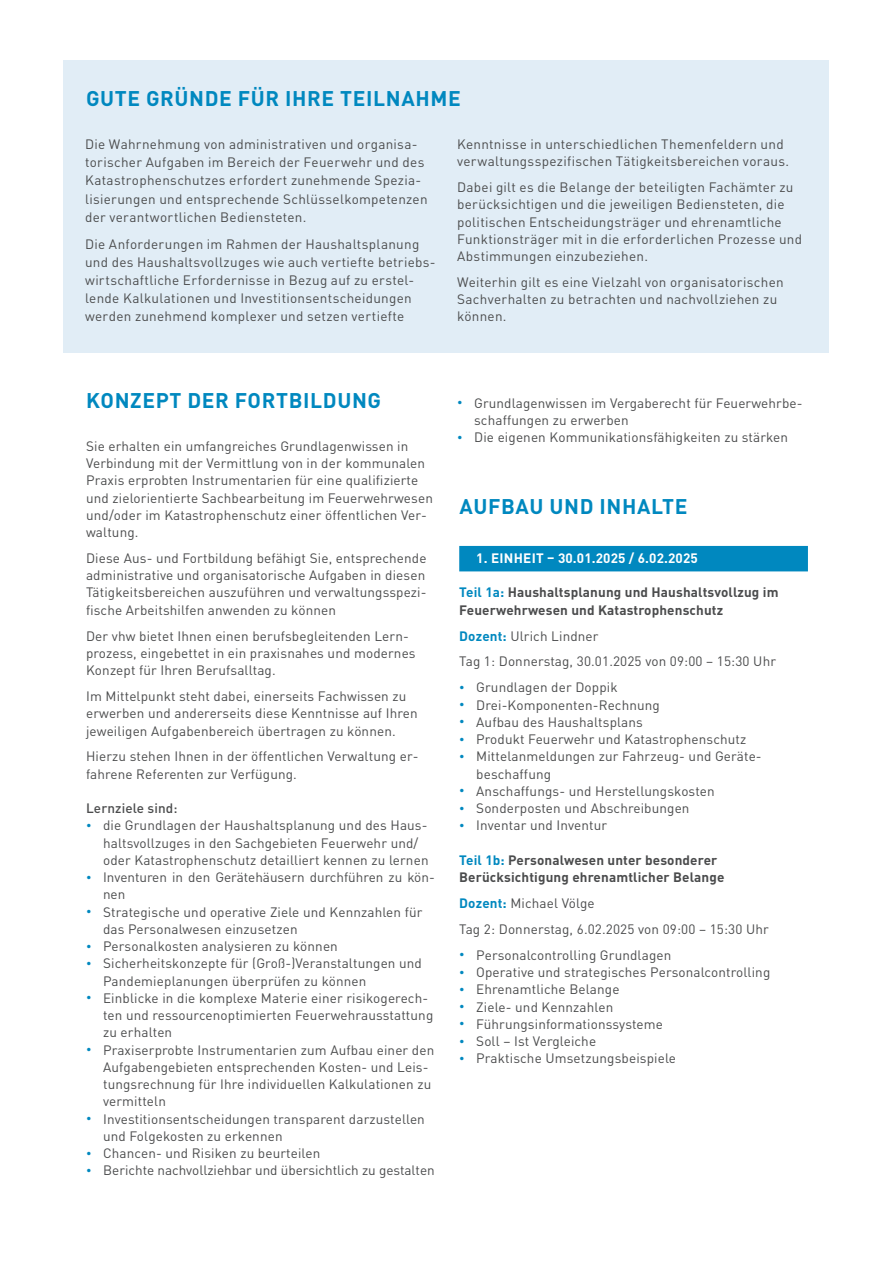
<style>
.page{position:relative;width:893px;height:1263px;background:#fff}
.page>*{position:absolute;margin:0;border:0;box-sizing:border-box;transform-origin:0 0}
.t1{font:700 21px "DIN Pro";letter-spacing:.03em;color:#0088bf}
.t2{font:13.5px/17.2px "DIN Pro";letter-spacing:.01em;color:#4b4c4d}
.t3{font:700 13.5px/17.2px "DIN Pro";letter-spacing:.01em;color:#4b4c4d}
.t4{font:700 13.5px "DIN Pro";letter-spacing:.01em;color:#fff}
.t5{font:500 13.5px "DIN Pro";letter-spacing:.01em;color:#4b4c4d}
.s1{font-size:10.5px;color:#0088bf}
.s2{color:#0088bf}
.s3{font-weight:700;color:#0088bf}
</style>
<div class="page">
<div style="left:64px;top:61px;width:765px;height:292px;background:#e1edf6"></div>
<div style="left:459px;top:546px;width:349px;height:25px;background:#0088bf"></div>
<h1 class="t1" style="left:86px;top:84px;width:376px">GUTE GRÜNDE FÜR IHRE TEILNAHME</h1>
<p class="t2" style="left:85px;top:134px;width:344px;line-height:18.1px">Die Wahrnehmung von administrativen und organisa&shy;torischer Aufgaben im Bereich der Feuerwehr und des Katastrophenschutzes erfordert zunehmende Spezia&shy;lisierungen und entsprechende Schlüsselkompetenzen der verantwortlichen Bediensteten.</p>
<p class="t2" style="left:85px;top:234px;width:352px;line-height:18.1px">Die Anforderungen im Rahmen der Haushaltsplanung und des Haushaltsvollzuges wie auch vertiefte betriebs&shy;wirtschaftliche Erfordernisse in Bezug auf zu erstel&shy;lende Kalkulationen und Investitionsentscheidungen werden zunehmend komplexer und setzen vertiefte</p>
<p class="t2" style="left:457px;top:135px;width:333px">Kenntnisse in unterschiedlichen Themenfeldern und verwaltungsspezifischen Tätigkeitsbereichen voraus.</p>
<p class="t2" style="left:457px;top:178px;width:347px">Dabei gilt es die Belange der beteiligten Fachämter zu berücksichtigen und die jeweiligen Bediensteten, die politischen Entscheidungsträger und ehrenamtliche Funktionsträger mit in die erforderlichen Prozesse und Abstimmungen einzubeziehen.</p>
<p class="t2" style="left:457px;top:273px;width:328px">Weiterhin gilt es eine Vielzahl von organisatorischen<br>Sachverhalten zu betrachten und nachvollziehen zu können.</p>
<h1 class="t1" style="left:86px;top:386px;width:296px">KONZEPT DER FORTBILDUNG</h1>
<p class="t2" style="left:86px;top:437px;width:348px">Sie erhalten ein umfangreiches Grundlagenwissen in Verbindung mit der Vermittlung von in der kommunalen Praxis erprobten Instrumentarien für eine qualifizierte und zielorientierte Sachbearbeitung im Feuerwehrwesen und/oder im Katastrophenschutz einer öffentlichen Ver&shy;waltung.</p>
<p class="t2" style="left:86px;top:549px;width:342px;text-align:justify">Diese Aus- und Fortbildung befähigt Sie, entsprechende administrative und organisatorische Aufgaben in diesen Tätigkeitsbereichen auszuführen und verwaltungsspezi&shy;fische Arbeitshilfen anwenden zu können</p>
<p class="t2" style="left:86px;top:626px;width:331px">Der vhw bietet Ihnen einen berufsbegleitenden Lern&shy;prozess, eingebettet in ein praxisnahes und modernes<br>Konzept für Ihren Berufsalltag.</p>
<p class="t2" style="left:86px;top:687px;width:333px">Im Mittelpunkt steht dabei, einerseits Fachwissen zu erwerben und andererseits diese Kenntnisse auf Ihren jeweiligen Aufgabenbereich übertragen zu können.</p>
<p class="t2" style="left:86px;top:747px;width:334px">Hierzu stehen Ihnen in der öffentlichen Verwaltung er&shy;fahrene Referenten zur Verfügung.</p>
<p class="t5" style="left:86px;top:799px;width:93px">Lernziele sind:</p>
<p class="t2" style="left:103px;top:816px;width:327px;text-indent:-17px"><span class="s1">•</span> die Grundlagen der Haushaltsplanung und des Haus&shy;haltsvollzuges in den Sachgebieten Feuerwehr und/ oder Katastrophenschutz detailliert kennen zu lernen</p>
<p class="t2" style="left:103px;top:868px;width:333px;text-indent:-17px"><span class="s1">•</span> Inventuren in den Gerätehäusern durchführen zu kön&shy;nen</p>
<p class="t2" style="left:103px;top:902px;width:321px;text-indent:-17px"><span class="s1">•</span> Strategische und operative Ziele und Kennzahlen für das Personalwesen einzusetzen</p>
<p class="t2" style="left:86px;top:937px;width:253px"><span class="s1">•</span> Personalkosten analysieren zu können</p>
<p class="t2" style="left:103px;top:954px;width:320px;text-indent:-17px"><span class="s1">•</span> Sicherheitskonzepte für (Groß-)Veranstaltungen und<br>Pandemieplanungen überprüfen zu können</p>
<p class="t2" style="left:103px;top:989px;width:332px;text-indent:-17px"><span class="s1">•</span> Einblicke in die komplexe Materie einer risikogerech&shy;ten und ressourcenoptimierten Feuerwehrausstattung zu erhalten</p>
<p class="t2" style="left:103px;top:1040px;width:333px;text-indent:-17px"><span class="s1">•</span> Praxiserprobte Instrumentarien zum Aufbau einer den Aufgabengebieten entsprechenden Kosten- und Leis&shy;tungsrechnung für Ihre individuellen Kalkulationen zu vermitteln</p>
<p class="t2" style="left:103px;top:1109px;width:323px;text-indent:-17px"><span class="s1">•</span> Investitionsentscheidungen transparent darzustellen und Folgekosten zu erkennen</p>
<p class="t2" style="left:86px;top:1144px;width:236px"><span class="s1">•</span> Chancen- und Risiken zu beurteilen</p>
<p class="t2" style="left:86px;top:1161px;width:350px"><span class="s1">•</span> Berichte nachvollziehbar und übersichtlich zu gestalten</p>
<p class="t2" style="left:474px;top:394px;width:330px;text-indent:-17px"><span class="s1">•</span> Grundlagenwissen im Vergaberecht für Feuerwehrbe&shy;schaffungen zu erwerben</p>
<p class="t2" style="left:457px;top:428px;width:333px"><span class="s1">•</span> Die eigenen Kommunikationsfähigkeiten zu stärken</p>
<h1 class="t1" style="left:459px;top:492px;width:230px">AUFBAU UND INHALTE</h1>
<p class="t4" style="left:476px;top:549px;width:223px">1. EINHEIT – 30.01.2025 / 6.02.2025</p>
<p class="t3" style="left:459px;top:583px;width:321px"><span class="s2">Teil 1a:</span> Haushaltsplanung und Haushaltsvollzug im<br>Feuerwehrwesen und Katastrophenschutz</p>
<p class="t2" style="left:459px;top:622px;width:318px;line-height:26px"><span class="s3">Dozent:</span> Ulrich Lindner<br>Tag 1: Donnerstag, 30.01.2025 von 09:00 – 15:30 Uhr</p>
<p class="t2" style="left:459px;top:678px;width:160px"><span class="s1">•</span> Grundlagen der Doppik</p>
<p class="t2" style="left:459px;top:695px;width:202px"><span class="s1">•</span> Drei-Komponenten-Rechnung</p>
<p class="t2" style="left:459px;top:713px;width:185px"><span class="s1">•</span> Aufbau des Haushaltsplans</p>
<p class="t2" style="left:459px;top:730px;width:289px"><span class="s1">•</span> Produkt Feuerwehr und Katastrophenschutz</p>
<p class="t2" style="left:476px;top:747px;width:287px;text-indent:-17px"><span class="s1">•</span> Mittelanmeldungen zur Fahrzeug- und Geräte&shy;beschaffung</p>
<p class="t2" style="left:459px;top:782px;width:257px"><span class="s1">•</span> Anschaffungs- und Herstellungskosten</p>
<p class="t2" style="left:459px;top:799px;width:232px"><span class="s1">•</span> Sonderposten und Abschreibungen</p>
<p class="t2" style="left:459px;top:816px;width:149px"><span class="s1">•</span> Inventar und Inventur</p>
<p class="t3" style="left:459px;top:851px;width:267px"><span class="s2">Teil 1b:</span> Personalwesen unter besonderer<br>Berücksichtigung ehrenamtlicher Belange</p>
<p class="t2" style="left:459px;top:889px;width:311px;line-height:26px"><span class="s3">Dozent:</span> Michael Völge<br>Tag 2: Donnerstag, 6.02.2025 von 09:00 – 15:30 Uhr</p>
<p class="t2" style="left:459px;top:946px;width:214px"><span class="s1">•</span> Personalcontrolling Grundlagen</p>
<p class="t2" style="left:459px;top:963px;width:313px"><span class="s1">•</span> Operative und strategisches Personalcontrolling</p>
<p class="t2" style="left:459px;top:980px;width:162px"><span class="s1">•</span> Ehrenamtliche Belange</p>
<p class="t2" style="left:459px;top:997px;width:156px"><span class="s1">•</span> Ziele- und Kennzahlen</p>
<p class="t2" style="left:459px;top:1015px;width:205px"><span class="s1">•</span> Führungsinformationssysteme</p>
<p class="t2" style="left:459px;top:1032px;width:138px"><span class="s1">•</span> Soll – Ist Vergleiche</p>
<p class="t2" style="left:459px;top:1049px;width:218px"><span class="s1">•</span> Praktische Umsetzungsbeispiele</p>
</div>
